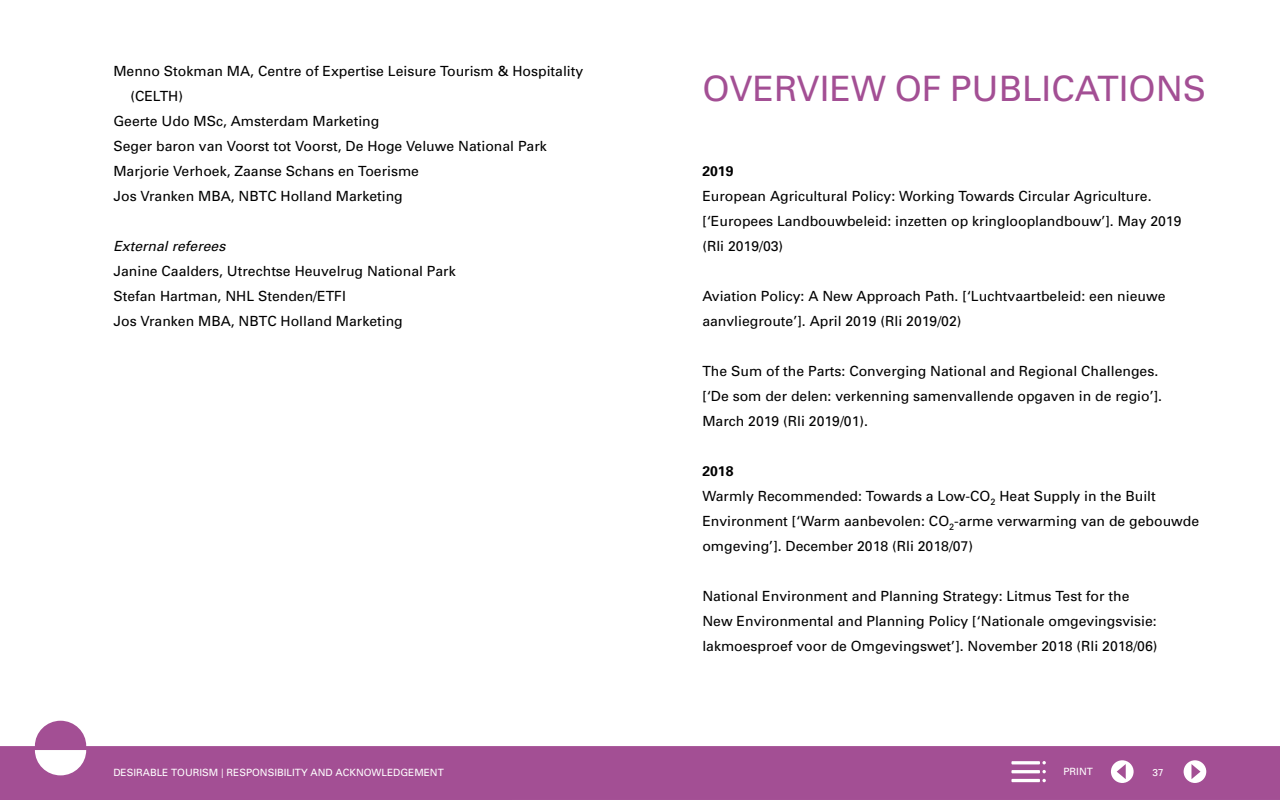
<style>
.page{position:relative;width:1280px;height:800px;background:#fff}
.page>*{position:absolute;margin:0;border:0;box-sizing:border-box;transform-origin:0 0}
.HOOFDSTUK_TITEL__H1{font:35px "Univers";color:#a34f94}
.platte_tekst__P{font:14px/25px "Univers";color:#000}
.platte_tekst_insprin{font:14px/25px "Univers";color:#000}
.alineakop_curcief_H4{font:italic 14px "Univers";color:#000}
.Alinea_kop_vet__H2{font:700 14px "Univers";color:#000}
.t1{font:10px "Univers";color:#fff}
.s1{font-size:12.9px}
</style>
<div class="page">
<svg style="left:0;top:721px;width:1280px;height:79px;fill:#a34f94"></svg>
<div style="left:1111px;top:760px;width:23px;height:23px;background:#fff;border-radius:50%"></div>
<svg style="left:1117px;top:764px;width:9px;height:15px"></svg>
<div style="left:1184px;top:760px;width:22px;height:23px;background:#fff;border-radius:50%"></div>
<svg style="left:1191px;top:764px;width:10px;height:15px"></svg>
<svg style="left:1042px;top:779px;width:4px;height:3px"></svg>
<hr style="left:1011px;top:779px;width:29px;height:3px;background:#fff">
<hr style="left:1011px;top:770px;width:29px;height:3px;background:#fff">
<svg style="left:1042px;top:770px;width:4px;height:3px"></svg>
<hr style="left:1011px;top:761px;width:29px;height:3px;background:#fff">
<svg style="left:1042px;top:761px;width:4px;height:3px"></svg>
<p class="platte_tekst_insprin" style="left:130px;top:58px;width:454px;text-indent:-17px">Menno Stokman MA, Centre of Expertise Leisure Tourism &amp; Hospitality (CELTH)</p>
<p class="platte_tekst_insprin" style="left:113px;top:108px;width:268px">Geerte Udo MSc, Amsterdam Marketing</p>
<p class="platte_tekst_insprin" style="left:113px;top:133px;width:435px">Seger baron van Voorst tot Voorst, De Hoge Veluwe National Park</p>
<p class="platte_tekst_insprin" style="left:113px;top:158px;width:307px">Marjorie Verhoek, Zaanse Schans en Toerisme</p>
<p class="platte_tekst_insprin" style="left:113px;top:183px;width:291px">Jos Vranken MBA, NBTC Holland Marketing</p>
<h4 class="alineakop_curcief_H4" style="left:113px;top:237px;width:114px">External referees</h4>
<p class="platte_tekst_insprin" style="left:113px;top:258px;width:344px">Janine Caalders, Utrechtse Heuvelrug National Park</p>
<p class="platte_tekst_insprin" style="left:113px;top:283px;width:234px">Stefan Hartman, NHL Stenden/ETFI</p>
<p class="platte_tekst_insprin" style="left:113px;top:308px;width:291px">Jos Vranken MBA, NBTC Holland Marketing</p>
<h1 class="HOOFDSTUK_TITEL__H1" style="left:702px;top:67px;width:505px">OVERVIEW OF PUBLICATIONS</h1>
<h2 class="Alinea_kop_vet__H2" style="left:702px;top:162px;width:33px">2019</h2>
<p class="platte_tekst__P" style="left:702px;top:183px;width:481px">European Agricultural Policy: Working Towards Circular Agriculture. [‘Europees Landbouwbeleid: inzetten op kringlooplandbouw’]. May 2019 (Rli 2019/03)</p>
<p class="platte_tekst__P" style="left:702px;top:283px;width:465px">Aviation Policy: A New Approach Path. [‘Luchtvaartbeleid: een nieuwe aanvliegroute’]. April 2019 (Rli 2019/02)</p>
<p class="platte_tekst__P" style="left:702px;top:358px;width:461px">The Sum of the Parts: Converging National and Regional Challenges. [‘De som der delen: verkenning samenvallende opgaven in de regio’].<br>March 2019 (Rli 2019/01).</p>
<h2 class="Alinea_kop_vet__H2" style="left:702px;top:462px;width:33px">2018</h2>
<p class="platte_tekst__P" style="left:702px;top:483px;width:498px">Warmly Recommended: Towards a Low-CO<sub>2</sub> Heat Supply in the Built<br>Environment [‘Warm aanbevolen: CO<sub>2</sub>-arme verwarming van de gebouwde omgeving’]. December 2018 (Rli 2018/07)</p>
<p class="platte_tekst__P" style="left:702px;top:583px;width:457px">National Environment and Planning Strategy: Litmus Test for the<br>New Environmental and Planning Policy [‘Nationale omgevingsvisie: lakmoesproef voor de Omgevingswet’]. November 2018 (Rli 2018/06)</p>
<p class="t1" style="left:113px;top:766px;width:332px">DESIRABLE TOURISM <span class="s1">|</span> RESPONSIBILITY AND ACKNOWLEDGEMENT</p>
<p class="t1" style="left:1063px;top:765px;width:31px">PRINT</p>
<p class="t1" style="left:1153px;top:766px;width:13px">37</p>
</div>
